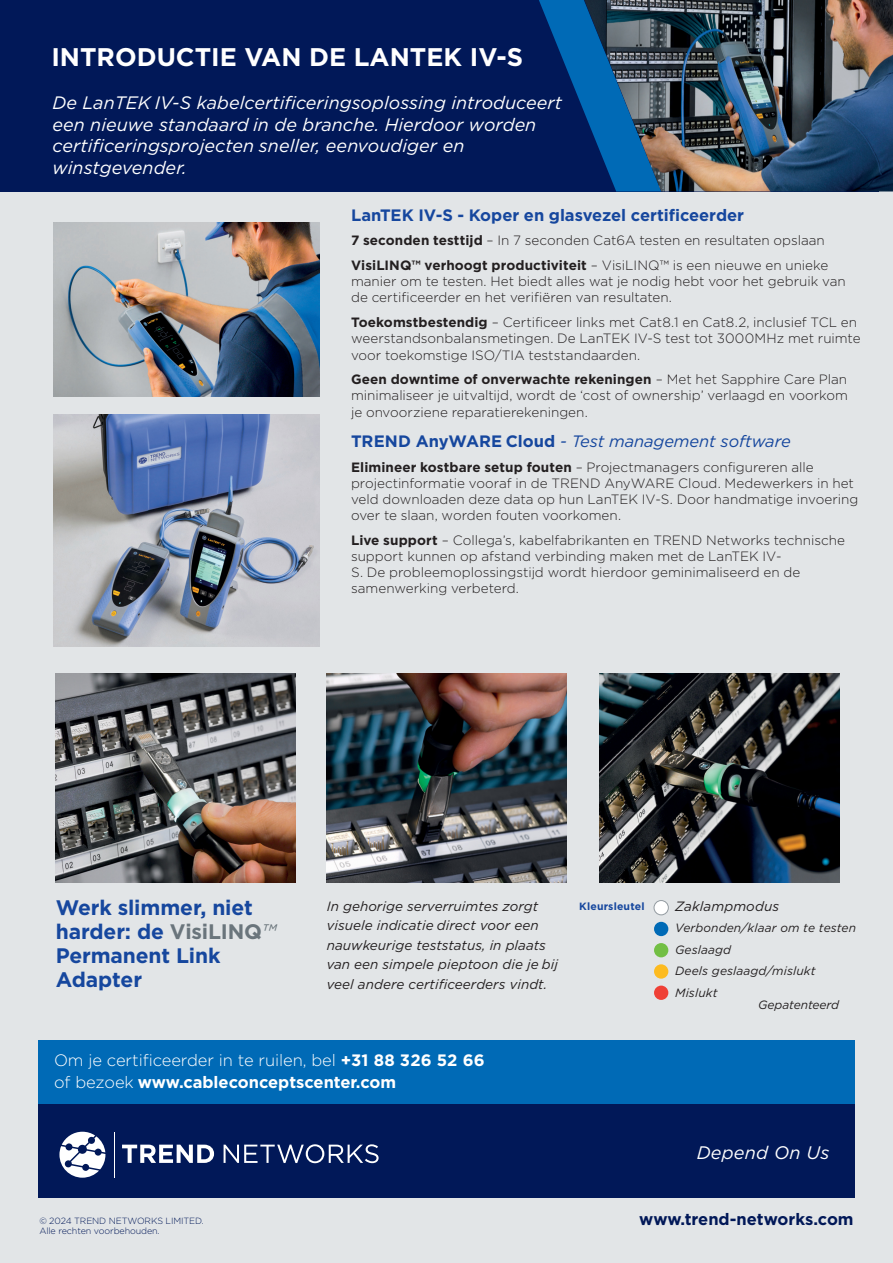
<style>
.page{position:relative;width:893px;height:1263px;background:#e2e5e7}
.page>*{position:absolute;margin:0;border:0;box-sizing:border-box;transform-origin:0 0}
.t1{font:700 25.5px "Gotham";color:#fff}
.t2{font:700 21px/24px "Gotham";letter-spacing:-.01em;color:#16479e}
.t3{font:italic 18.15px "Gotham";letter-spacing:.01em;color:#fff}
.t4{font:italic 18px/21.6px "Gotham";letter-spacing:.005em;color:#fff}
.t5{font:300 16.5px/21.8px "Gotham";letter-spacing:-.005em;color:#fff}
.t6{font:700 16.5px "Gotham";letter-spacing:-.005em;color:#16479e}
.t7{font:italic 16.5px "Gotham";letter-spacing:-.005em;color:#16479e}
.t8{font:700 16.5px "Gotham";color:#011858}
.t9{font:300 13.5px/16.2px "Gotham";color:#231f20}
.t10{font:italic 13.5px/19.5px "Gotham";letter-spacing:.005em;color:#231f20}
.t11{font:italic 12px/21.5px "Gotham";letter-spacing:.01em;color:#231f20}
.t12{font:700 10.5px "Gotham";letter-spacing:.015em;color:#16479e}
.t13{font:300 9px/10.4px "Gotham";letter-spacing:-.01em;color:#011858}
.s1{font-weight:700}
.s2{font-weight:700;font-style:normal}
.s3{color:#6a757c}
.s4{font-weight:400;font-style:italic;color:#6a757c}
</style>
<div class="page">
<div style="left:38px;top:1040px;width:817px;height:65px;background:#006ab6"></div>
<div style="left:38px;top:1104px;width:817px;height:93px;background:#011858"></div>
<svg style="left:59px;top:1132px;width:46px;height:46px"></svg>
<hr style="left:114px;top:1132px;width:1px;height:46px;background:#fff">
<svg style="left:122px;top:1144px;width:92px;height:19px"></svg>
<svg style="left:224px;top:1144px;width:155px;height:19px"></svg>
<div style="left:0;top:0;width:878px;height:191px;background:#011858"></div>
<svg style="left:539px;top:0;width:45px;height:111px"></svg>
<img style="left:584px;top:0;width:309px;height:191px">
<img style="left:54px;top:415px;width:266px;height:231px">
<img style="left:54px;top:223px;width:266px;height:174px">
<img style="left:600px;top:674px;width:239px;height:208px">
<img style="left:56px;top:674px;width:239px;height:208px">
<img style="left:327px;top:674px;width:239px;height:208px">
<div style="left:654px;top:900px;width:14px;height:15px;background:#fff;border-radius:50%"></div>
<div style="left:654px;top:900px;width:15px;height:15px;border:1px solid #939ba1;border-radius:50%"></div>
<div style="left:654px;top:922px;width:14px;height:14px;background:#006ab6;border-radius:50%"></div>
<div style="left:654px;top:943px;width:14px;height:14px;background:#72bf44;border-radius:50%"></div>
<div style="left:654px;top:964px;width:14px;height:15px;background:#fdbb20;border-radius:50%"></div>
<div style="left:654px;top:985px;width:14px;height:15px;background:#ef4036;border-radius:50%"></div>
<h1 class="t1" style="left:51px;top:47px;width:473px">INTRODUCTIE VAN DE LANTEK IV-S</h1>
<h3 class="t4" style="left:52px;top:93px;width:511px">De LanTEK IV-S kabelcertificeringsoplossing introduceert een nieuwe standaard in de branche. Hierdoor worden certificeringsprojecten sneller, eenvoudiger en winstgevender.</h3>
<p class="t6" style="left:351px;top:209px;width:395px">LanTEK IV-S - Koper en glasvezel certificeerder</p>
<p class="t9" style="left:351px;top:229px;width:479px;line-height:24.8px"><span class="s1">7 seconden testtijd</span> – In 7 seconden Cat6A testen en resultaten opslaan<br><span class="s1">VisiLINQ™ verhoogt productiviteit</span> – VisiLINQ™ is een nieuwe en unieke</p>
<p class="t9" style="left:351px;top:274px;width:496px">manier om te testen. Het biedt alles wat je nodig hebt voor het gebruik van de certificeerder en het verifiëren van resultaten.</p>
<p class="t9" style="left:351px;top:315px;width:511px"><span class="s1">Toekomstbestendig</span> – Certificeer links met Cat8.1 en Cat8.2, inclusief TCL en weerstandsonbalansmetingen. De LanTEK IV-S test tot 3000MHz met ruimte voor toekomstige ISO/TIA teststandaarden.</p>
<p class="t9" style="left:351px;top:372px;width:498px;text-align:justify"><span class="s1">Geen downtime of onverwachte rekeningen</span> – Met het Sapphire Care Plan minimaliseer je uitvaltijd, wordt de ‘cost of ownership’ verlaagd en voorkom je onvoorziene reparatierekeningen.</p>
<p class="t7" style="left:351px;top:435px;width:441px"><span class="s2">TREND AnyWARE Cloud</span> - Test management software</p>
<p class="t9" style="left:351px;top:460px;width:509px"><span class="s1">Elimineer kostbare setup fouten</span> – Projectmanagers configureren alle projectinformatie vooraf in de TREND AnyWARE Cloud. Medewerkers in het veld downloaden deze data op hun LanTEK IV-S. Door handmatige invoering over te slaan, worden fouten voorkomen.</p>
<p class="t9" style="left:351px;top:533px;width:495px"><span class="s1">Live support</span> – Collega’s, kabelfabrikanten en TREND Networks technische support kunnen op afstand verbinding maken met de LanTEK IV-<br>S. De probleemoplossingstijd wordt hierdoor geminimaliseerd en de samenwerking verbeterd.</p>
<h2 class="t2" style="left:56px;top:897px;width:222px">Werk slimmer, niet harder: de <span class="s3">VisiLINQ</span><span class="s4">™<br></span>Permanent Link<br>Adapter</h2>
<p class="t10" style="left:327px;top:897px;width:233px">In gehorige serverruimtes zorgt visuele indicatie direct voor een nauwkeurige teststatus, in plaats van een simpele pieptoon die je bij veel andere certificeerders vindt.</p>
<p class="t10" style="left:675px;top:897px;width:106px">Zaklampmodus</p>
<p class="t12" style="left:579px;top:902px;width:67px">Kleursleutel</p>
<p class="t11" style="left:675px;top:918px;width:183px">Verbonden/klaar om te testen<br>Geslaagd<br>Deels geslaagd/mislukt<br>Mislukt</p>
<p class="t11" style="left:758px;top:995px;width:82px">Gepatenteerd</p>
<p class="t5" style="left:54px;top:1050px;width:432px">Om je certificeerder in te ruilen, bel <span class="s1">+31 88 326 52 66 </span>of bezoek <span class="s1">www.cableconceptscenter.com</span></p>
<h3 class="t3" style="left:697px;top:1145px;width:134px">Depend On Us</h3>
<p class="t13" style="left:39px;top:1216px;width:166px">© 2024 TREND NETWORKS LIMITED.<br>Alle rechten voorbehouden.</p>
<p class="t8" style="left:639px;top:1213px;width:216px">www.trend-networks.com</p>
</div>
